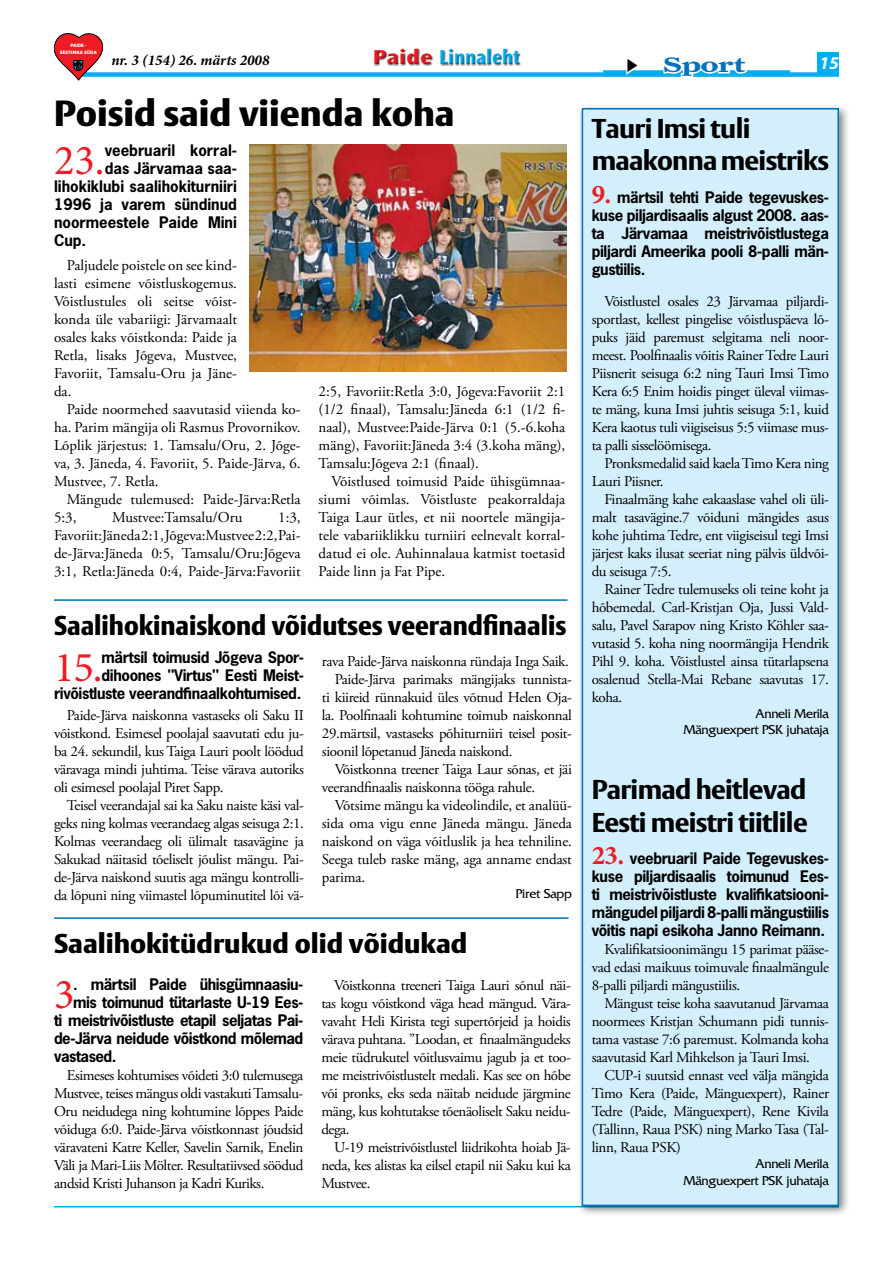
<style>
.page{position:relative;width:893px;height:1263px;background:#fff}
.page>*{position:absolute;margin:0;border:0;box-sizing:border-box;transform-origin:0 0}
.t1{font:42.75px "Minion Pro";color:#ed1c24}
.t2{font:900 36px "Vesta";color:#000}
.t3{font:800 27px/32.4px "Vesta";letter-spacing:-.025em;color:#000}
.t4{font:900 27px "Vesta";color:#000;scale:.92 1}
.t5{font:900 27px "Vesta";color:#000}
.t6{font:800 21px "Ocean Sans Std";color:#00aeef;scale:.94 1}
.t7{font:700 21px "Farnham Display";color:#0071bc;scale:1.5 1}
.t8{font:italic 700 18px "Myriad Pro";color:#fff}
.t9{font:15px/18px "Adobe Garamond Pro";letter-spacing:-.025em;color:#000;text-align:justify}
.t10{font:700 15px/18px "News Gothic Std";letter-spacing:-.025em;color:#000;text-align:justify}
.t11{font:700 15px "News Gothic Std";color:#000}
.t12{font:15px/18px "Adobe Garamond Pro";color:#000}
.t13{font:italic 700 15px "Minion Pro";color:#000}
.t14{font:13.5px/16.2px "Friz Quadrata Std";letter-spacing:-.025em;color:#000;text-align:right}
.t15{font:900 4.8px/7.4px "Myriad Pro";color:#fff;text-align:center}
.s1{color:#ed1c24}
.s2{font-family:"Minion Pro";font-size:27px;color:#ed1c24}
</style>
<div class="page">
<hr style="left:54px;top:1206px;width:785px;height:1px;background:#00aeef">
<div style="left:45px;top:37px;width:802px;height:64px;background:#000;opacity:.75"></div>
<div style="left:817px;top:52px;width:22px;height:21px;background:#00aeef"></div>
<div style="left:603px;top:70px;width:187px;height:6px;background:#00aeef"></div>
<svg style="left:661px;top:54px;width:88px;height:25px"></svg>
<div style="left:576px;top:103px;width:301px;height:1132px;background:#000;opacity:.5"></div>
<div style="left:582px;top:109px;width:256px;height:1096px;background:#d4effc"></div>
<div style="left:582px;top:108px;width:257px;height:1098px;border:2px solid #0071bc"></div>
<hr style="left:54px;top:917px;width:515px;height:2px;background:#0071bc">
<hr style="left:54px;top:599px;width:513px;height:2px;background:#0071bc">
<img style="left:250px;top:144px;width:316px;height:227px">
<svg style="left:54px;top:33px;width:49px;height:47px"></svg>
<svg style="left:624px;top:55px;width:19px;height:23px"></svg>
<p class="t15" style="left:60px;top:42px;width:38px">PAIDE -<br>EESTIMAA SÜDA</p>
<p class="t13" style="left:111px;top:50px;width:160px">nr. 3 (154) 26. märts 2008</p>
<h3 class="t6" style="left:373px;top:45px;width:158px"><span class="s1">Paide</span> Linnaleht</h3>
<h2 class="t2" style="left:54px;top:92px;width:402px">Poisid said viienda koha</h2>
<h1 class="t1" style="left:54px;top:131px;width:52px">23.</h1>
<p class="t11" style="left:105px;top:140px;width:134px">veebruaril korral-</p>
<p class="t11" style="left:105px;top:158px;width:134px">das Järvamaa saa-</p>
<p class="t11" style="left:54px;top:176px;width:184px">lihokiklubi saalihokiturniiri</p>
<p class="t11" style="left:54px;top:194px;width:185px">1996 ja varem sündinud</p>
<p class="t11" style="left:54px;top:212px;width:184px">noormeestele Paide Mini</p>
<p class="t10" style="left:54px;top:231px;width:34px">Cup.</p>
<p class="t9" style="left:54px;top:257px;width:185px;text-indent:13px">Paljudele poistele on see kind&shy;lasti esimene võistluskogemus.<br>Võistlustules oli seitse võist&shy;konda üle vabariigi: Järvamaalt osales kaks võistkonda: Paide ja Retla, lisaks Jõgeva, Mustvee, Favoriit, Tamsalu-Oru ja Jäne&shy;da.</p>
<p class="t9" style="left:54px;top:401px;width:248px;text-indent:13px">Paide noormehed saavutasid viienda ko&shy;ha. Parim mängija oli Rasmus Provornikov.<br>Lõplik järjestus: 1. Tamsalu/Oru, 2. Jõge&shy;va, 3. Jäneda, 4. Favoriit, 5. Paide-Järva, 6.<br>Mustvee, 7. Retla.</p>
<p class="t12" style="left:54px;top:491px;width:248px;text-indent:13px">Mängude tulemused: Paide-Järva:Retla<br>5:3,</p>
<p class="t12" style="left:112px;top:509px;width:132px">Mustvee:Tamsalu/Oru</p>
<p class="t9" style="left:54px;top:509px;width:248px;text-indent:224px">1:3, Favoriit:Jäneda 2:1, Jõgeva:Mustvee 2:2, Pai&shy;de-Järva:Jäneda 0:5, Tamsalu/Oru:Jõgeva 3:1, Retla:Jäneda 0:4, Paide-Järva:Favoriit</p>
<p class="t9" style="left:319px;top:383px;width:248px">2:5, Favoriit:Retla 3:0, Jõgeva:Favoriit 2:1 (1/2 finaal), Tamsalu:Jäneda 6:1 (1/2 fi&shy;naal), Mustvee:Paide-Järva 0:1 (5.-6.koha mäng), Favoriit:Jäneda 3:4 (3.koha mäng), Tamsalu:Jõgeva 2:1 (finaal).</p>
<p class="t9" style="left:319px;top:473px;width:248px;text-indent:13px">Võistlused toimusid Paide ühisgümnaa&shy;siumi võimlas. Võistluste peakorraldaja Taiga Laur ütles, et nii noortele mängija&shy;tele vabariiklikku turniiri eelnevalt korral&shy;datud ei ole. Auhinnalaua katmist toetasid Paide linn ja Fat Pipe.</p>
<h3 class="t4" style="left:54px;top:609px;width:558px">Saalihokinaiskond võidutses veerandfinaalis</h3>
<p class="t10" style="left:54px;top:648px;width:251px;text-align:right">märtsil toimusid Jõgeva Spor&shy;dihoones "Virtus" Eesti Meist&shy;rivõistluste veerandfinaalkohtumised.</p>
<p class="t9" style="left:54px;top:707px;width:251px;text-indent:13px">Paide-Järva naiskonna vastaseks oli Saku II võistkond. Esimesel poolajal saavutati edu ju&shy;ba 24. sekundil, kus Taiga Lauri poolt löödud väravaga mindi juhtima. Teise värava autoriks oli esimesel poolajal Piret Sapp.</p>
<p class="t9" style="left:54px;top:797px;width:251px;text-indent:13px">Teisel veerandajal sai ka Saku naiste käsi val&shy;geks ning kolmas veerandaeg algas seisuga 2:1.<br>Kolmas veerandaeg oli ülimalt tasavägine ja Sakukad näitasid tõeliselt jõulist mängu. Pai&shy;de-Järva naiskond suutis aga mängu kontrolli&shy;da lõpuni ning viimastel lõpuminutitel lõi vä-</p>
<h1 class="t1" style="left:54px;top:639px;width:50px">15.</h1>
<p class="t9" style="left:322px;top:653px;width:248px">rava Paide-Järva naiskonna ründaja Inga Saik.</p>
<p class="t9" style="left:335px;top:671px;width:239px">Paide-Järva parimaks mängijaks tunnista-</p>
<p class="t9" style="left:322px;top:689px;width:251px">ti kiireid rünnakuid üles võtnud Helen Oja-</p>
<p class="t9" style="left:322px;top:707px;width:251px">la. Poolfinaali kohtumine toimub naiskonnal</p>
<p class="t9" style="left:322px;top:725px;width:251px">29.märtsil, vastaseks põhiturniiri teisel posit-</p>
<p class="t9" style="left:322px;top:743px;width:192px">sioonil lõpetanud Jäneda naiskond.</p>
<p class="t9" style="left:335px;top:761px;width:239px">Võistkonna treener Taiga Laur sõnas, et jäi</p>
<p class="t9" style="left:322px;top:779px;width:215px">veerandfinaalis naiskonna tööga rahule.</p>
<p class="t9" style="left:335px;top:797px;width:239px">Võtsime mängu ka videolindile, et analüü-</p>
<p class="t9" style="left:322px;top:815px;width:251px">sida oma vigu enne Jäneda mängu. Jäneda</p>
<p class="t9" style="left:322px;top:833px;width:251px">naiskond on väga võitluslik ja hea tehniline.</p>
<p class="t9" style="left:322px;top:851px;width:251px">Seega tuleb raske mäng, aga anname endast</p>
<p class="t9" style="left:322px;top:869px;width:45px">parima.</p>
<p class="t14" style="left:516px;top:886px;width:58px">Piret Sapp</p>
<h3 class="t5" style="left:54px;top:927px;width:415px">Saalihokitüdrukud olid võidukad</h3>
<h1 class="t1" style="left:54px;top:965px;width:22px">3</h1>
<p class="t10" style="left:73px;top:975px;width:232px">. märtsil Paide ühisgümnaasiu-</p>
<p class="t10" style="left:73px;top:993px;width:232px">mis toimunud tütarlaste U-19 Ees-</p>
<p class="t10" style="left:54px;top:1011px;width:251px">ti meistrivõistluste etapil seljatas Pai-</p>
<p class="t10" style="left:54px;top:1029px;width:251px">de-Järva neidude võistkond mõlemad</p>
<p class="t10" style="left:54px;top:1047px;width:64px">vastased.</p>
<p class="t9" style="left:54px;top:1067px;width:251px;text-indent:13px">Esimeses kohtumises võideti 3:0 tulemusega Mustvee, teises mängus oldi vastakuti Tamsalu-Oru neidudega ning kohtumine lõppes Paide võiduga 6:0. Paide-Järva võistkonnast jõudsid väravateni Katre Keller, Savelin Sarnik, Enelin Väli ja Mari-Liis Mölter. Resultatiivsed söödud andsid Kristi Juhanson ja Kadri Kuriks.</p>
<p class="t9" style="left:321px;top:977px;width:251px;text-indent:13px">Võistkonna treeneri Taiga Lauri sõnul näi&shy;tas kogu võistkond väga head mängud. Vära&shy;vavaht Heli Kirista tegi supertõrjeid ja hoidis värava puhtana. ”Loodan, et finaalmängudeks meie tüdrukutel võitlusvaimu jagub ja et too&shy;me meistrivõistlustelt medali. Kas see on hõbe või pronks, eks seda näitab neidude järgmine mäng, kus kohtutakse tõenäoliselt Saku neidu&shy;dega.</p>
<p class="t9" style="left:321px;top:1139px;width:251px;text-indent:13px">U-19 meistrivõistlustel liidrikohta hoiab Jä&shy;neda, kes alistas ka eilsel etapil nii Saku kui ka Mustvee.</p>
<h3 class="t7" style="left:663px;top:52px;width:56px">Sport</h3>
<p class="t8" style="left:819px;top:51px;width:21px">15</p>
<h3 class="t3" style="left:592px;top:113px;width:239px">Tauri Imsi tuli maakonna meistriks</h3>
<p class="t10" style="left:592px;top:188px;width:239px"><span class="s2">9.</span> märtsil tehti Paide tegevuskes&shy;kuse piljardisaalis algust 2008. aas&shy;ta Järvamaa meistrivõistlustega piljardi Ameerika pooli 8-palli män&shy;gustiilis.</p>
<p class="t9" style="left:592px;top:293px;width:239px;text-indent:13px">Võistlustel osales 23 Järvamaa piljardi&shy;sportlast, kellest pingelise võistluspäeva lõ&shy;puks jäid paremust selgitama neli noor&shy;meest. Poolfinaalis võitis Rainer Tedre Lauri Piisnerit seisuga 6:2 ning Tauri Imsi Timo Kera 6:5 Enim hoidis pinget üleval viimas&shy;te mäng, kuna Imsi juhtis seisuga 5:1, kuid Kera kaotus tuli viigiseisus 5:5 viimase mus&shy;ta palli sisselöömisega.</p>
<p class="t9" style="left:592px;top:455px;width:239px;text-indent:13px">Pronksmedalid said kaela Timo Kera ning<br>Lauri Piisner.</p>
<p class="t9" style="left:592px;top:491px;width:239px;text-indent:13px">Finaalmäng kahe eakaaslase vahel oli üli&shy;malt tasavägine.7 võiduni mängides asus kohe juhtima Tedre, ent viigiseisul tegi Imsi järjest kaks ilusat seeriat ning pälvis üldvõi&shy;du seisuga 7:5.</p>
<p class="t9" style="left:592px;top:581px;width:239px;text-indent:13px">Rainer Tedre tulemuseks oli teine koht ja hõbemedal. Carl-Kristjan Oja, Jussi Vald&shy;salu, Pavel Sarapov ning Kristo Köhler saa&shy;vutasid 5. koha ning noormängija Hendrik Pihl 9. koha. Võistlustel ainsa tütarlapsena osalenud Stella-Mai Rebane saavutas 17. koha.</p>
<p class="t14" style="left:684px;top:706px;width:147px">Anneli Merila<br>Mänguexpert PSK juhataja</p>
<h3 class="t3" style="left:592px;top:775px;width:217px">Parimad heitlevad<br>Eesti meistri tiitlile</h3>
<p class="t10" style="left:592px;top:849px;width:239px"><span class="s2">23.</span> veebruaril Paide Tegevuskes&shy;kuse piljardisaalis toimunud Ees&shy;ti meistrivõistluste kvalifikatsiooni&shy;mängudel piljardi 8-palli mängustiilis võitis napi esikoha Janno Reimann.</p>
<p class="t9" style="left:592px;top:941px;width:239px;text-indent:13px">Kvalifikatsioonimängu 15 parimat pääse&shy;vad edasi maikuus toimuvale finaalmängule 8-palli piljardi mängustiilis.</p>
<p class="t9" style="left:592px;top:995px;width:239px;text-indent:13px">Mängust teise koha saavutanud Järvamaa noormees Kristjan Schumann pidi tunnis&shy;tama vastase 7:6 paremust. Kolmanda koha saavutasid Karl Mihkelson ja Tauri Imsi.</p>
<p class="t9" style="left:592px;top:1067px;width:239px;text-indent:13px">CUP-i suutsid ennast veel välja mängida Timo Kera (Paide, Mänguexpert), Rainer Tedre (Paide, Mänguexpert), Rene Kivila (Tallinn, Raua PSK) ning Marko Tasa (Tal&shy;linn, Raua PSK)</p>
<p class="t14" style="left:684px;top:1156px;width:147px">Anneli Merila<br>Mänguexpert PSK juhataja</p>
</div>
